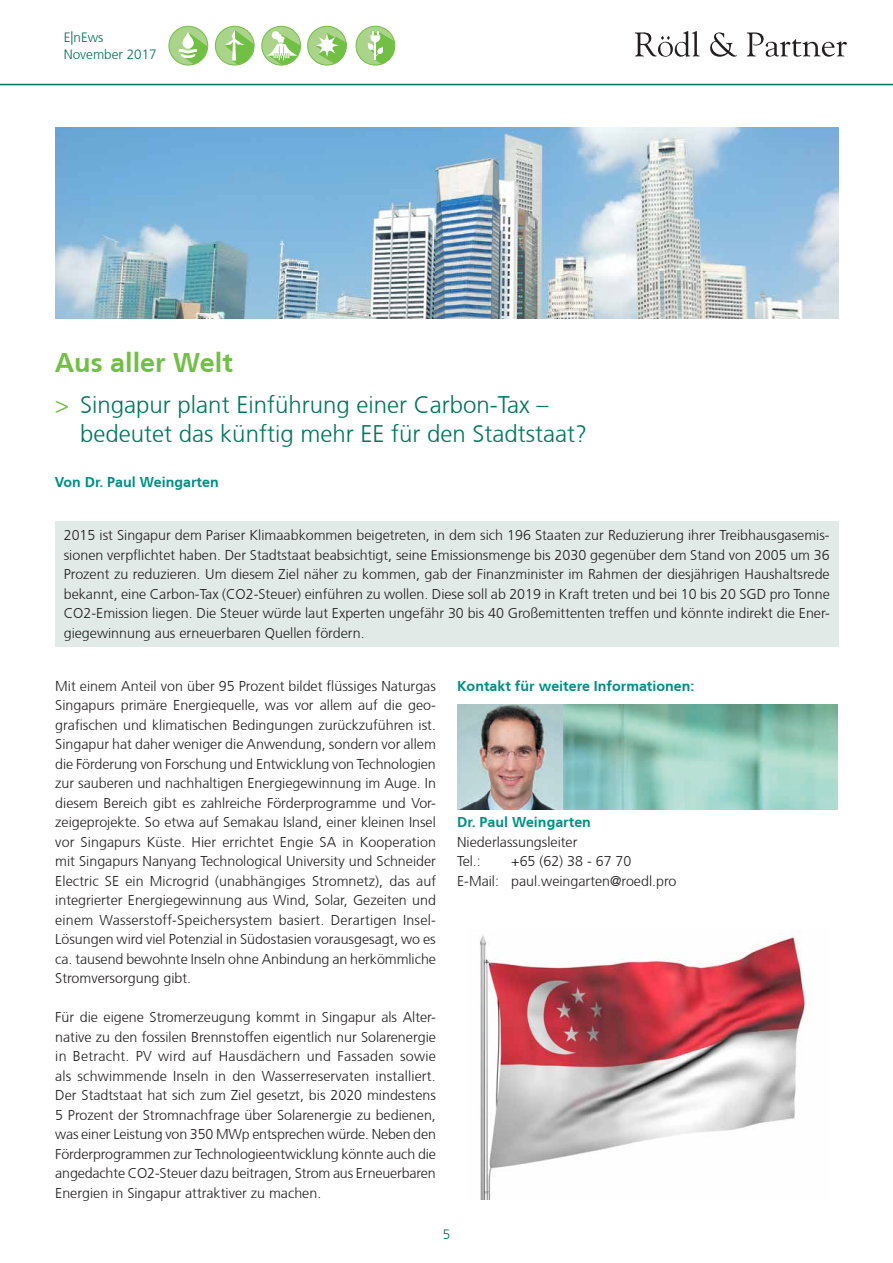
<style>
.page{position:relative;width:893px;height:1263px;background:#fff}
.page>*{position:absolute;margin:0;border:0;box-sizing:border-box;transform-origin:0 0}
.t1{font:700 27px "Frutiger CE";color:#71bf44}
.t2{font:300 24px/28.8px "Frutiger CE";color:#01745c}
.t3{font:300 14.25px/19.5px "Frutiger CE";color:#231f20;text-align:justify}
.t4{font:700 14.25px "Frutiger CE";color:#008e84}
.t5{font:300 13.5px/16.2px "Frutiger CE";color:#01745c}
.s1{color:#71bf44}
</style>
<div class="page">
<hr style="left:0;top:84px;width:893px;height:1px;background:#01745c">
<svg style="left:262px;top:26px;width:39px;height:39px"></svg>
<div style="left:261px;top:26px;width:40px;height:39px;border:1px solid #71bf44;border-radius:50%"></div>
<div style="left:215px;top:26px;width:39px;height:39px;background:#aad489;border-radius:50%"></div>
<div style="left:215px;top:26px;width:39px;height:39px;border:1px solid #71bf44;border-radius:50%"></div>
<div style="left:169px;top:26px;width:39px;height:39px;background:#aad489;border-radius:50%"></div>
<div style="left:169px;top:26px;width:39px;height:39px;border:1px solid #71bf44;border-radius:50%"></div>
<div style="left:308px;top:26px;width:38px;height:39px;background:#aad489;border-radius:50%"></div>
<div style="left:307px;top:26px;width:40px;height:39px;border:1px solid #71bf44;border-radius:50%"></div>
<div style="left:356px;top:26px;width:39px;height:39px;background:#aad489;border-radius:50%"></div>
<div style="left:356px;top:26px;width:39px;height:39px;border:1px solid #71bf44;border-radius:50%"></div>
<svg style="left:178px;top:32px;width:30px;height:32px"></svg>
<svg style="left:225px;top:30px;width:30px;height:35px"></svg>
<svg style="left:315px;top:33px;width:32px;height:31px"></svg>
<svg style="left:367px;top:32px;width:29px;height:32px"></svg>
<svg style="left:265px;top:31px;width:36px;height:34px"></svg>
<svg style="left:635px;top:31px;width:65px;height:26px"></svg>
<svg style="left:710px;top:32px;width:27px;height:25px"></svg>
<svg style="left:747px;top:32px;width:100px;height:25px"></svg>
<div style="left:55px;top:521px;width:783px;height:125px;background:#e2eae7"></div>
<img style="left:563px;top:705px;width:275px;height:104px">
<img style="left:457px;top:705px;width:106px;height:105px">
<img style="left:479px;top:934px;width:331px;height:265px">
<img style="left:55px;top:128px;width:783px;height:191px">
<p class="t5" style="left:64px;top:29px;width:95px">E|nEws<br>November 2017</p>
<h1 class="t1" style="left:55px;top:346px;width:180px">Aus aller Welt</h1>
<h2 class="t2" style="left:80px;top:390px;width:508px;text-indent:-25px"><span class="s1">&gt;</span> Singapur plant Einführung einer Carbon-Tax – bedeutet das künftig mehr EE für den Stadtstaat?</h2>
<p class="t4" style="left:55px;top:473px;width:165px">Von Dr. Paul Weingarten</p>
<p class="t3" style="left:64px;top:525px;width:767px">2015 ist Singapur dem Pariser Klimaabkommen beigetreten, in dem sich 196 Staaten zur Reduzierung ihrer Treibhausgasemis&shy;sionen verpflichtet haben. Der Stadtstaat beabsichtigt, seine Emissionsmenge bis 2030 gegenüber dem Stand von 2005 um 36<br>Prozent zu reduzieren. Um diesem Ziel näher zu kommen, gab der Finanzminister im Rahmen der diesjährigen Haushaltsrede bekannt, eine Carbon-Tax (CO2-Steuer) einführen zu wollen. Diese soll ab 2019 in Kraft treten und bei 10 bis 20 SGD pro Tonne CO2-Emission liegen. Die Steuer würde laut Experten ungefähr 30 bis 40 Großemittenten treffen und könnte indirekt die Ener&shy;giegewinnung aus erneuerbaren Quellen fördern.</p>
<p class="t3" style="left:55px;top:676px;width:382px">Mit einem Anteil von über 95 Prozent bildet flüssiges Naturgas Singapurs primäre Energiequelle, was vor allem auf die geo&shy;grafischen und klimatischen Bedingungen zurückzuführen ist.<br>Singapur hat daher weniger die Anwendung, sondern vor allem die Förderung von Forschung und Entwicklung von Technologien zur sauberen und nachhaltigen Energiegewinnung im Auge. In diesem Bereich gibt es zahlreiche Förderprogramme und Vor&shy;zeigeprojekte. So etwa auf Semakau Island, einer kleinen Insel vor Singapurs Küste. Hier errichtet Engie SA in Kooperation mit Singapurs Nanyang Technological University und Schneider Electric SE ein Microgrid (unabhängiges Stromnetz), das auf integrierter Energiegewinnung aus Wind, Solar, Gezeiten und einem Wasserstoff-Speichersystem basiert. Derartigen Insel-Lösungen wird viel Potenzial in Südostasien vorausgesagt, wo es ca. tausend bewohnte Inseln ohne Anbindung an herkömmliche Stromversorgung gibt.</p>
<p class="t3" style="left:55px;top:1007px;width:382px">Für die eigene Stromerzeugung kommt in Singapur als Alter&shy;native zu den fossilen Brennstoffen eigentlich nur Solarenergie in Betracht. PV wird auf Hausdächern und Fassaden sowie als schwimmende Inseln in den Wasserreservaten installiert.<br>Der Stadtstaat hat sich zum Ziel gesetzt, bis 2020 mindestens 5 Prozent der Stromnachfrage über Solarenergie zu bedienen, was einer Leistung von 350 MWp entsprechen würde. Neben den Förderprogrammen zur Technologieentwicklung könnte auch die angedachte CO2-Steuer dazu beitragen, Strom aus Erneuerbaren Energien in Singapur attraktiver zu machen.</p>
<p class="t4" style="left:457px;top:677px;width:239px">Kontakt für weitere Informationen:</p>
<p class="t4" style="left:457px;top:814px;width:135px">Dr. Paul Weingarten</p>
<p class="t3" style="left:457px;top:832px;width:122px">Niederlassungsleiter<br>Tel.:</p>
<p class="t3" style="left:457px;top:851px;width:221px;text-indent:54px">+65 (62) 38 - 67 70<br>E-Mail: paul.weingarten@roedl.pro</p>
<p class="t5" style="left:443px;top:1226px;width:9px">5</p>
</div>
